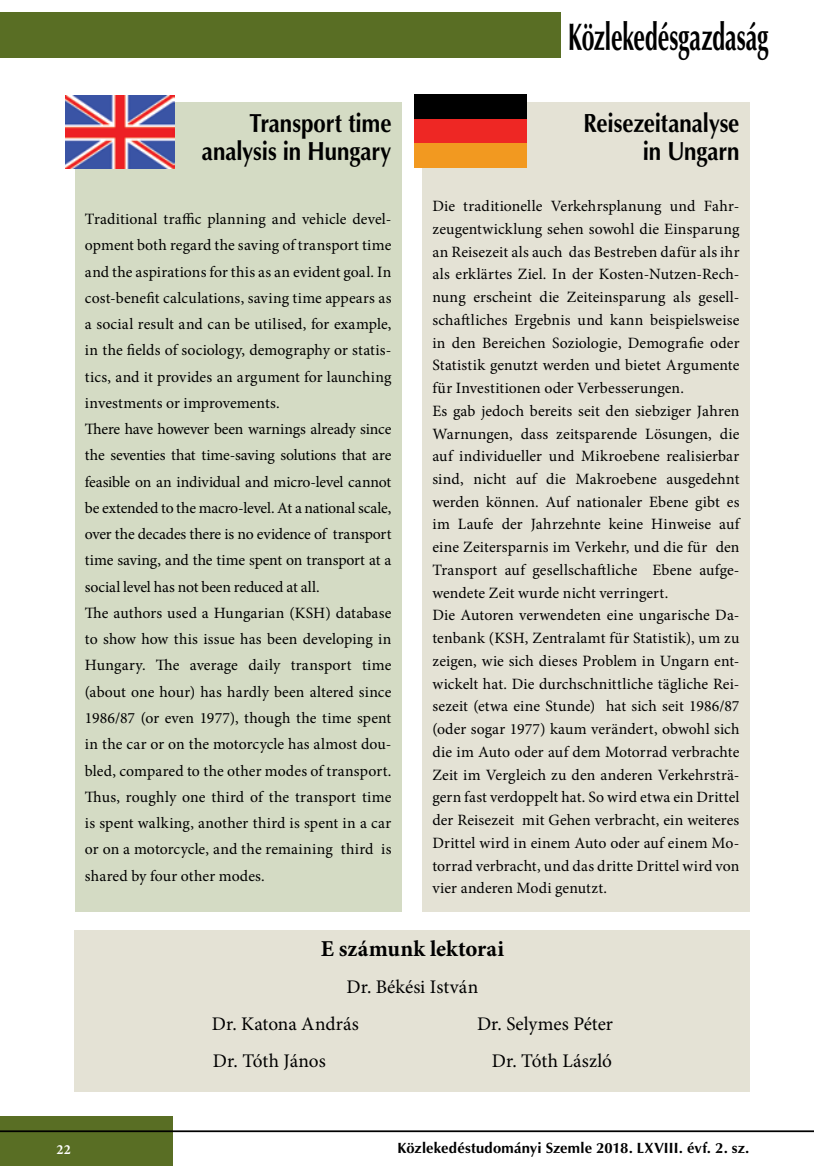
<style>
.page{position:relative;width:814px;height:1166px;background:#fff}
.page>*{position:absolute;margin:0;border:0;box-sizing:border-box;transform-origin:0 0}
.t1{font:38.5px "KB Optima Bold";letter-spacing:-.005em;color:#000;scale:.6 1}
.t2{font:26.25px/28px "KB Optima Bold";letter-spacing:-.005em;color:#000;text-align:right;scale:.85 1}
.t3{font:700 22.75px "Minion Pro";letter-spacing:.005em;color:#000}
.t4{font:19.25px/36.8px "Minion Pro";color:#000}
.t5{font:15.75px/22.8px "Minion Pro";letter-spacing:.005em;color:#000}
.t6{font:14.88px "KB Optima Bold";letter-spacing:.005em;color:#000}
.t7{font:700 14px "Minion Pro";color:#fff}
</style>
<div class="page">
<div style="left:0;top:1116px;width:172px;height:50px;background:#596e24"></div>
<hr style="left:0;top:1130px;width:814px;height:2px;background:#000">
<div style="left:0;top:12px;width:561px;height:46px;background:#596e24"></div>
<div style="left:75px;top:102px;width:326px;height:809px;background:#d4dbc4"></div>
<img style="left:65px;top:96px;width:110px;height:72px">
<div style="left:422px;top:102px;width:327px;height:809px;background:#e4e2d5"></div>
<div style="left:75px;top:930px;width:675px;height:161px;background:#e4e2d5"></div>
<div style="left:414px;top:143px;width:112px;height:25px;background:#f29920"></div>
<div style="left:414px;top:119px;width:112px;height:24px;background:#ee2724"></div>
<div style="left:414px;top:94px;width:112px;height:25px;background:#000"></div>
<h2 class="t2" style="left:202px;top:109px;width:224px">Transport time analysis in Hungary</h2>
<p class="t5" style="left:85px;top:206px;width:308px;line-height:26.2px">Traditional traffic planning and vehicle devel&shy;opment both regard the saving of transport time and the aspirations for this as an evident goal. In cost-benefit calculations, saving time appears as a social result and can be utilised, for example, in the fields of sociology, demography or statis&shy;tics, and it provides an argument for launching investments or improvements.<br>There have however been warnings already since the seventies that time-saving solutions that are feasible on an individual and micro-level cannot be extended to the macro-level. At a national scale, over the decades there is no evidence of transport time saving, and the time spent on transport at a social level has not been reduced at all.<br>The authors used a Hungarian (KSH) database to show how this issue has been developing in Hungary. The average daily transport time (about one hour) has hardly been altered since 1986/87 (or even 1977), though the time spent in the car or on the motorcycle has almost dou&shy;bled, compared to the other modes of transport.<br>Thus, roughly one third of the transport time is spent walking, another third is spent in a car or on a motorcycle, and the remaining third is shared by four other modes.</p>
<h1 class="t1" style="left:568px;top:13px;width:335px">Közlekedésgazdaság</h1>
<h2 class="t2" style="left:583px;top:109px;width:185px">Reisezeitanalyse in Ungarn</h2>
<p class="t5" style="left:432px;top:195px;width:309px">Die traditionelle Verkehrsplanung und Fahr&shy;zeugentwicklung sehen sowohl die Einsparung an Reisezeit als auch das Bestreben dafür als ihr als erklärtes Ziel. In der Kosten-Nutzen-Rech&shy;nung erscheint die Zeiteinsparung als gesell&shy;schaftliches Ergebnis und kann beispielsweise in den Bereichen Soziologie, Demografie oder Statistik genutzt werden und bietet Argumente für Investitionen oder Verbesserungen.<br>Es gab jedoch bereits seit den siebziger Jahren Warnungen, dass zeitsparende Lösungen, die auf individueller und Mikroebene realisierbar sind, nicht auf die Makroebene ausgedehnt werden können. Auf nationaler Ebene gibt es im Laufe der Jahrzehnte keine Hinweise auf eine Zeitersparnis im Verkehr, und die für den Transport auf gesellschaftliche Ebene aufge&shy;wendete Zeit wurde nicht verringert.<br>Die Autoren verwendeten eine ungarische Da&shy;tenbank (KSH, Zentralamt für Statistik), um zu zeigen, wie sich dieses Problem in Ungarn ent&shy;wickelt hat. Die durchschnittliche tägliche Rei&shy;sezeit (etwa eine Stunde) hat sich seit 1986/87 (oder sogar 1977) kaum verändert, obwohl sich die im Auto oder auf dem Motorrad verbrachte Zeit im Vergleich zu den anderen Verkehrsträ&shy;gern fast verdoppelt hat. So wird etwa ein Drittel der Reisezeit mit Gehen verbracht, ein weiteres Drittel wird in einem Auto oder auf einem Mo&shy;torrad verbracht, und das dritte Drittel wird von vier anderen Modi genutzt.</p>
<h3 class="t3" style="left:321px;top:933px;width:185px">E számunk lektorai</h3>
<p class="t4" style="left:212px;top:969px;width:268px;text-indent:135px">Dr. Békési István<br>Dr. Katona András</p>
<p class="t4" style="left:477px;top:1005px;width:137px">Dr. Selymes Péter</p>
<p class="t4" style="left:213px;top:1042px;width:114px">Dr. Tóth János</p>
<p class="t4" style="left:492px;top:1042px;width:121px">Dr. Tóth László</p>
<p class="t7" style="left:57px;top:1140px;width:16px">22</p>
<p class="t6" style="left:397px;top:1139px;width:353px">Közlekedéstudományi Szemle 2018. LXVIII. évf. 2. sz.</p>
</div>
